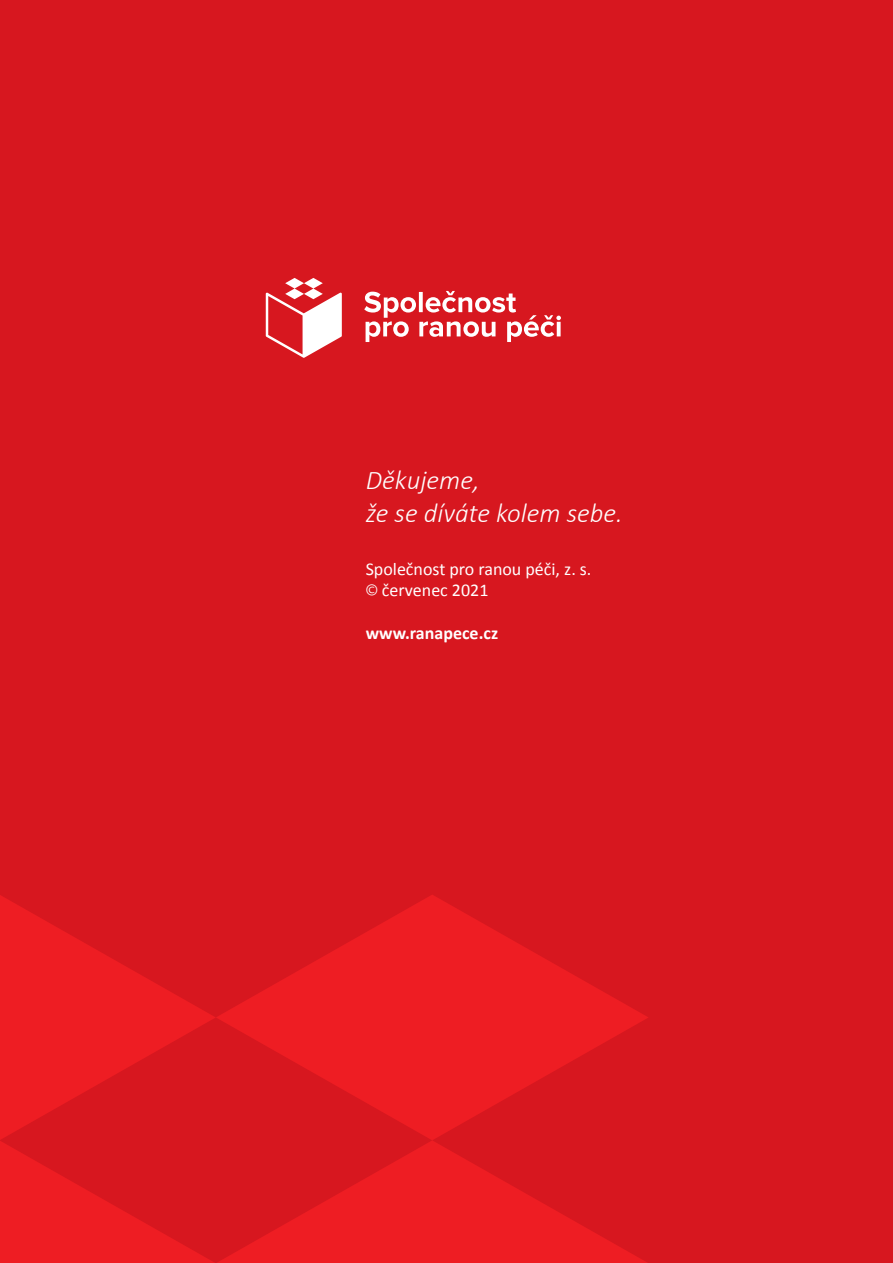
<style>
.page{position:relative;width:893px;height:1263px;background:#d7171f}
.page>*{position:absolute;margin:0;border:0;box-sizing:border-box;transform-origin:0 0}
.t1{font:italic 300 27px/32.4px "Calibri";color:#fff}
.t2{font:18px/21.6px "Calibri";color:#fff}
.t3{font:700 18px "Calibri";color:#fff}
.s1{font-family:"Myriad Pro"}
</style>
<div class="page">
<svg style="left:0;top:895px;width:648px;height:368px;fill:#ed1c22"></svg>
<svg style="left:266px;top:278px;width:76px;height:80px"></svg>
<svg style="left:364px;top:291px;width:197px;height:51px"></svg>
<h1 class="t1" style="left:366px;top:464px;width:259px">Děkujeme,<br>že se díváte kolem sebe.</h1>
<p class="t2" style="left:366px;top:558px;width:227px">Společnost pro ranou péči, z. s. <span class="s1">©</span> červenec 2021</p>
<p class="t3" style="left:366px;top:622px;width:134px">www.ranapece.cz</p>
</div>
